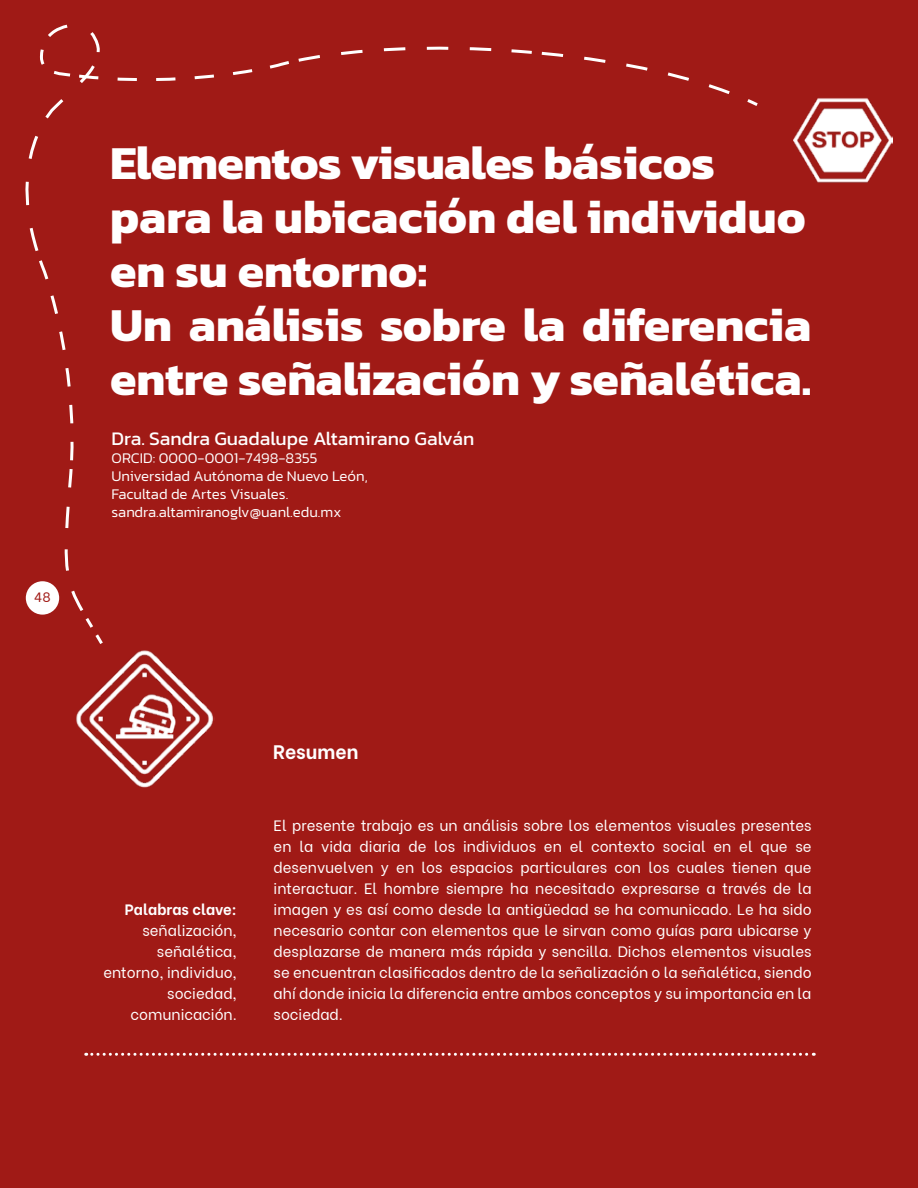
<style>
.page{position:relative;width:918px;height:1188px;background:#a01a16}
.page>*{position:absolute;margin:0;border:0;box-sizing:border-box;transform-origin:0 0}
.t1{font:700 48px/54px "Kanit";color:#fff}
.t2{font:19.5px "Kanit";color:#fff}
.t3{font:700 19.5px "Be Vietnam";color:#fff}
.t4{font:15px/21px "Be Vietnam";color:#fff;text-align:justify}
.t5{font:300 15px/18px "Kanit";color:#fff}
.t6{font:700 15px "Be Vietnam";color:#fff}
.t7{font:13.5px "Be Vietnam";color:#a01a16}
</style>
<div class="page">
<div style="left:26px;top:581px;width:33px;height:34px;background:#fff;border-radius:50%"></div>
<svg style="left:86px;top:1053px;width:728px;height:3px"></svg>
<img style="left:794px;top:98px;width:99px;height:85px">
<svg style="left:25px;top:135px;width:12px;height:116px"></svg>
<svg style="left:37px;top:24px;width:721px;height:620px"></svg>
<img style="left:76px;top:650px;width:139px;height:138px">
<p class="t7" style="left:34px;top:586px;width:18px">48</p>
<h1 class="t1" style="left:110px;top:134px;width:703px">Elementos visuales básicos para la ubicación del individuo en su entorno:<br>Un análisis sobre la diferencia entre señalización y señalética.</h1>
<h2 class="t2" style="left:112px;top:425px;width:364px">Dra. Sandra Guadalupe Altamirano Galván</h2>
<p class="t5" style="left:112px;top:449px;width:258px">ORCID: 0000-0001-7498-8355<br>Universidad Autónoma de Nuevo León, Facultad de Artes Visuales. sandra.altamiranoglv@uanl.edu.mx</p>
<p class="t6" style="left:125px;top:897px;width:113px">Palabras clave:</p>
<p class="t4" style="left:103px;top:919px;width:135px;text-align:right">señalización, señalética, entorno, individuo, sociedad, comunicación.</p>
<h2 class="t3" style="left:273px;top:735px;width:87px">Resumen</h2>
<p class="t4" style="left:274px;top:814px;width:540px">El presente trabajo es un análisis sobre los elementos visuales presentes en la vida diaria de los individuos en el contexto social en el que se desenvuelven y en los espacios particulares con los cuales tienen que interactuar. El hombre siempre ha necesitado expresarse a través de la imagen y es así como desde la antigüedad se ha comunicado. Le ha sido necesario contar con elementos que le sirvan como guías para ubicarse y desplazarse de manera más rápida y sencilla. Dichos elementos visuales se encuentran clasificados dentro de la señalización o la señalética, siendo ahí donde inicia la diferencia entre ambos conceptos y su importancia en la sociedad.</p>
</div>
